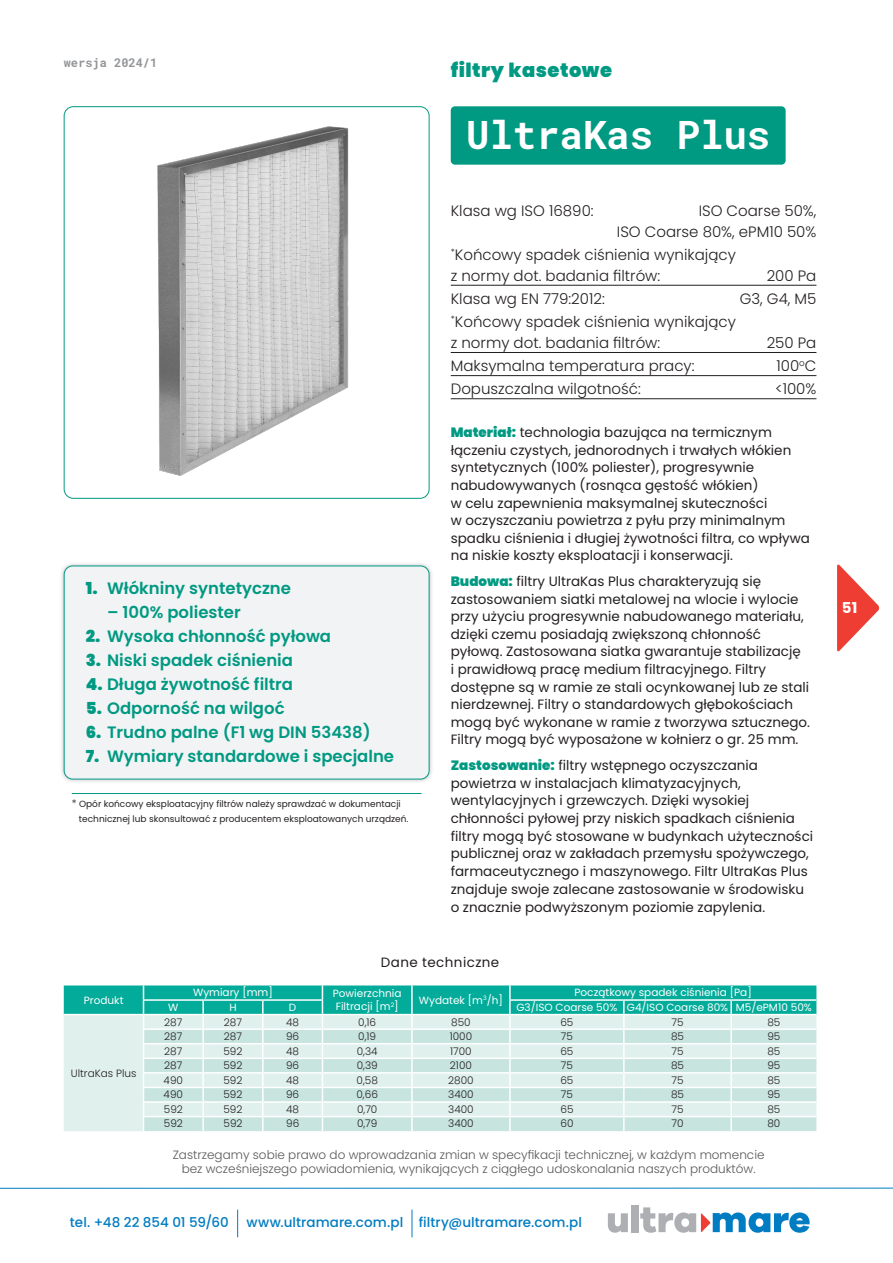
<style>
.page{position:relative;width:893px;height:1263px;background:#fff}
.page>*{position:absolute;margin:0;border:0;box-sizing:border-box;transform-origin:0 0}
.t1{font:700 39px "Roboto Mono";color:#fff}
.t2{font:900 19.5px "Poppins";letter-spacing:.025em;color:#009982}
.t3{font:600 16.5px "Poppins";color:#009982}
.t4{font:300 15px/21px "Poppins";color:#231f20}
.t5{font:700 15px "Poppins";color:#fff}
.t6{font:13.5px/17.5px "Poppins";color:#231f20}
.t7{font:500 13.5px "Poppins";letter-spacing:.005em;color:#007cc2}
.t8{font:13.5px "Poppins";letter-spacing:.03em;color:#231f20}
.t9{font:300 12px/14.4px "Poppins";color:#57585a;text-align:center}
.t10{font:700 12px "Roboto Mono";color:#939598}
.t11{font:300 10.5px "Poppins";color:#231f20}
.t12{font:10.5px/12.6px "Poppins";color:#fff}
.t13{font:9px/15px "Poppins";color:#231f20}
.s1{font-weight:900}
.s2{font-weight:300;font-size:10.5px}
.s3{font-weight:900;color:#009982}
</style>
<div class="page">
<svg style="left:837px;top:564px;width:42px;height:88px"></svg>
<hr style="left:0;top:1188px;width:893px;height:1px;background:#007cc2">
<svg style="left:237px;top:1209px;width:1px;height:28px"></svg>
<svg style="left:412px;top:1209px;width:1px;height:28px"></svg>
<svg style="left:608px;top:1213px;width:20px;height:20px"></svg>
<div style="left:631px;top:1205px;width:7px;height:27px;background:#aeafb3"></div>
<svg style="left:640px;top:1207px;width:170px;height:26px"></svg>
<div style="left:59px;top:561px;width:375px;height:223px;background:#231f20;opacity:.3"></div>
<div style="left:64px;top:566px;width:365px;height:213px;background:#f2f3f4;border-radius:9px"></div>
<div style="left:64px;top:566px;width:365px;height:213px;border:1px solid #009982;border-radius:9px"></div>
<div style="left:451px;top:106px;width:335px;height:59px;background:#009982;border-radius:4px"></div>
<hr style="left:451px;top:285px;width:365px;height:1px;background:#231f20">
<hr style="left:451px;top:352px;width:365px;height:1px;background:#231f20">
<hr style="left:451px;top:375px;width:365px;height:1px;background:#231f20">
<hr style="left:451px;top:398px;width:365px;height:1px;background:#231f20">
<svg style="left:64px;top:985px;width:752px;height:146px;background:#b2e1da"></svg>
<img style="left:118px;top:106px;width:257px;height:370px">
<hr style="left:72px;top:793px;width:349px;height:1px;background:#009982">
<p class="t10" style="left:64px;top:54px;width:95px">wersja 2024/1</p>
<h2 class="t2" style="left:451px;top:59px;width:163px">filtry kasetowe</h2>
<h1 class="t1" style="left:466px;top:108px;width:306px">UltraKas Plus</h1>
<p class="t4" style="left:451px;top:200px;width:144px">Klasa wg ISO 16890:</p>
<p class="t4" style="left:617px;top:200px;width:201px;text-align:right">ISO Coarse 50%,<br>ISO Coarse 80%, ePM10 50%</p>
<p class="t4" style="left:451px;top:244px;width:287px"><sup>*</sup>Końcowy spadek ciśnienia wynikający z normy dot. badania filtrów:</p>
<p class="t4" style="left:767px;top:265px;width:51px">200 Pa</p>
<p class="t3" style="left:86px;top:578px;width:207px"><span class="s1">1.</span> Włókniny syntetyczne</p>
<p class="t3" style="left:107px;top:602px;width:135px">– 100% poliester</p>
<p class="t3" style="left:86px;top:626px;width:247px"><span class="s1">2.</span> Wysoka chłonność pyłowa</p>
<p class="t3" style="left:86px;top:650px;width:209px"><span class="s1">3.</span> Niski spadek ciśnienia</p>
<p class="t3" style="left:86px;top:674px;width:209px"><span class="s1">4.</span> Długa żywotność filtra</p>
<p class="t3" style="left:86px;top:698px;width:200px"><span class="s1">5.</span> Odporność na wilgoć</p>
<p class="t3" style="left:86px;top:722px;width:286px"><span class="s1">6.</span> Trudno palne (F1 wg DIN 53438)</p>
<p class="t3" style="left:86px;top:746px;width:310px"><span class="s1">7.</span> Wymiary standardowe i specjalne</p>
<p class="t13" style="left:79px;top:796px;width:331px;text-indent:-7px"><span class="s2">*</span> Opór końcowy eksploatacyjny filtrów należy sprawdzać w dokumentacji technicznej lub skonsultować z producentem eksploatowanych urządzeń.</p>
<p class="t4" style="left:451px;top:288px;width:156px">Klasa wg EN 779:2012:</p>
<p class="t4" style="left:740px;top:288px;width:78px">G3, G4, M5</p>
<p class="t4" style="left:451px;top:311px;width:287px"><sup>*</sup>Końcowy spadek ciśnienia wynikający z normy dot. badania filtrów:</p>
<p class="t4" style="left:767px;top:332px;width:51px">250 Pa</p>
<p class="t4" style="left:451px;top:355px;width:245px">Maksymalna temperatura pracy:</p>
<p class="t4" style="left:776px;top:355px;width:42px">100<sup>o</sup>C</p>
<p class="t4" style="left:451px;top:379px;width:192px">Dopuszczalna wilgotność:</p>
<p class="t4" style="left:775px;top:379px;width:43px">&lt;100%</p>
<p class="t6" style="left:451px;top:424px;width:361px"><span class="s3">Materiał:</span> technologia bazująca na termicznym łączeniu czystych, jednorodnych i trwałych włókien syntetycznych (100% poliester), progresywnie nabudowywanych (rosnąca gęstość włókien)<br>w celu zapewnienia maksymalnej skuteczności<br>w oczyszczaniu powietrza z pyłu przy minimalnym spadku ciśnienia i długiej żywotności filtra, co wpływa na niskie koszty eksploatacji i konserwacji.</p>
<p class="t6" style="left:451px;top:573px;width:361px"><span class="s3">Budowa:</span> filtry UltraKas Plus charakteryzują się zastosowaniem siatki metalowej na wlocie i wylocie przy użyciu progresywnie nabudowanego materiału, dzięki czemu posiadają zwiększoną chłonność pyłową. Zastosowana siatka gwarantuje stabilizację<br>i prawidłową pracę medium filtracyjnego. Filtry dostępne są w ramie ze stali ocynkowanej lub ze stali nierdzewnej. Filtry o standardowych głębokościach mogą być wykonane w ramie z tworzywa sztucznego.<br>Filtry mogą być wyposażone w kołnierz o gr. 25 mm.</p>
<p class="t6" style="left:451px;top:757px;width:364px"><span class="s3">Zastosowanie:</span> filtry wstępnego oczyszczania powietrza w instalacjach klimatyzacyjnych, wentylacyjnych i grzewczych. Dzięki wysokiej chłonności pyłowej przy niskich spadkach ciśnienia filtry mogą być stosowane w budynkach użyteczności publicznej oraz w zakładach przemysłu spożywczego, farmaceutycznego i maszynowego. Filtr UltraKas Plus znajduje swoje zalecane zastosowanie w środowisku o znacznie podwyższonym poziomie zapylenia.</p>
<p class="t12" style="left:84px;top:994px;width:41px">Produkt</p>
<p class="t11" style="left:71px;top:1067px;width:67px">UltraKas Plus</p>
<p class="t8" style="left:381px;top:954px;width:120px">Dane techniczne</p>
<p class="t12" style="left:193px;top:986px;width:81px">Wymiary [mm]</p>
<p class="t12" style="left:333px;top:987px;width:70px">Powierzchnia<br>Filtracji [m<sup>2</sup>]</p>
<p class="t12" style="left:419px;top:994px;width:85px">Wydatek [m<sup>3</sup>/h]</p>
<p class="t12" style="left:574px;top:986px;width:179px">Początkowy spadek ciśnienia [Pa]</p>
<p class="t12" style="left:168px;top:1001px;width:12px">W</p>
<p class="t12" style="left:229px;top:1001px;width:9px">H</p>
<p class="t12" style="left:289px;top:1001px;width:9px">D</p>
<p class="t12" style="left:516px;top:1001px;width:297px">G3/ISO Coarse 50% G4/ISO Coarse 80% M5/ePM10 50%</p>
<p class="t11" style="left:164px;top:1016px;width:20px">287</p>
<p class="t11" style="left:224px;top:1016px;width:20px">287</p>
<p class="t11" style="left:286px;top:1016px;width:14px">48</p>
<p class="t11" style="left:358px;top:1016px;width:19px">0,16</p>
<p class="t11" style="left:451px;top:1016px;width:21px">850</p>
<p class="t11" style="left:560px;top:1016px;width:15px">65</p>
<p class="t11" style="left:671px;top:1016px;width:14px">75</p>
<p class="t11" style="left:767px;top:1016px;width:15px">85</p>
<p class="t11" style="left:164px;top:1030px;width:20px">287</p>
<p class="t11" style="left:224px;top:1030px;width:20px">287</p>
<p class="t11" style="left:286px;top:1030px;width:15px">96</p>
<p class="t11" style="left:358px;top:1030px;width:19px">0,19</p>
<p class="t11" style="left:450px;top:1030px;width:24px">1000</p>
<p class="t11" style="left:561px;top:1030px;width:14px">75</p>
<p class="t11" style="left:671px;top:1030px;width:15px">85</p>
<p class="t11" style="left:767px;top:1030px;width:15px">95</p>
<p class="t11" style="left:164px;top:1045px;width:20px">287</p>
<p class="t11" style="left:223px;top:1045px;width:21px">592</p>
<p class="t11" style="left:286px;top:1045px;width:14px">48</p>
<p class="t11" style="left:357px;top:1045px;width:22px">0,34</p>
<p class="t11" style="left:450px;top:1045px;width:23px">1700</p>
<p class="t11" style="left:560px;top:1045px;width:15px">65</p>
<p class="t11" style="left:671px;top:1045px;width:14px">75</p>
<p class="t11" style="left:767px;top:1045px;width:15px">85</p>
<p class="t11" style="left:164px;top:1059px;width:20px">287</p>
<p class="t11" style="left:223px;top:1059px;width:21px">592</p>
<p class="t11" style="left:286px;top:1059px;width:15px">96</p>
<p class="t11" style="left:357px;top:1059px;width:22px">0,39</p>
<p class="t11" style="left:450px;top:1059px;width:24px">2100</p>
<p class="t11" style="left:561px;top:1059px;width:14px">75</p>
<p class="t11" style="left:671px;top:1059px;width:15px">85</p>
<p class="t11" style="left:767px;top:1059px;width:15px">95</p>
<p class="t11" style="left:164px;top:1074px;width:21px">490</p>
<p class="t11" style="left:223px;top:1074px;width:21px">592</p>
<p class="t11" style="left:286px;top:1074px;width:14px">48</p>
<p class="t11" style="left:357px;top:1074px;width:23px">0,58</p>
<p class="t11" style="left:448px;top:1074px;width:27px">2800</p>
<p class="t11" style="left:560px;top:1074px;width:15px">65</p>
<p class="t11" style="left:671px;top:1074px;width:14px">75</p>
<p class="t11" style="left:767px;top:1074px;width:15px">85</p>
<p class="t11" style="left:164px;top:1088px;width:21px">490</p>
<p class="t11" style="left:223px;top:1088px;width:21px">592</p>
<p class="t11" style="left:286px;top:1088px;width:15px">96</p>
<p class="t11" style="left:356px;top:1088px;width:23px">0,66</p>
<p class="t11" style="left:448px;top:1088px;width:27px">3400</p>
<p class="t11" style="left:561px;top:1088px;width:14px">75</p>
<p class="t11" style="left:671px;top:1088px;width:15px">85</p>
<p class="t11" style="left:767px;top:1088px;width:15px">95</p>
<p class="t11" style="left:164px;top:1103px;width:21px">592</p>
<p class="t11" style="left:223px;top:1103px;width:21px">592</p>
<p class="t11" style="left:286px;top:1103px;width:14px">48</p>
<p class="t11" style="left:357px;top:1103px;width:22px">0,70</p>
<p class="t11" style="left:448px;top:1103px;width:27px">3400</p>
<p class="t11" style="left:560px;top:1103px;width:15px">65</p>
<p class="t11" style="left:672px;top:1103px;width:14px">75</p>
<p class="t11" style="left:767px;top:1103px;width:15px">85</p>
<p class="t11" style="left:164px;top:1118px;width:21px">592</p>
<p class="t11" style="left:224px;top:1118px;width:21px">592</p>
<p class="t11" style="left:286px;top:1118px;width:15px">96</p>
<p class="t11" style="left:357px;top:1118px;width:22px">0,79</p>
<p class="t11" style="left:448px;top:1118px;width:27px">3400</p>
<p class="t11" style="left:560px;top:1118px;width:15px">60</p>
<p class="t11" style="left:672px;top:1118px;width:14px">70</p>
<p class="t11" style="left:767px;top:1118px;width:15px">80</p>
<p class="t9" style="left:173px;top:1148px;width:593px">Zastrzegamy sobie prawo do wprowadzania zmian w specyfikacji technicznej, w każdym momencie bez wcześniejszego powiadomienia, wynikających z ciągłego udoskonalania naszych produktów.</p>
<p class="t7" style="left:70px;top:1215px;width:160px">tel. +48 22 854 01 59/60</p>
<p class="t7" style="left:246px;top:1215px;width:337px">www.ultramare.com.pl filtry@ultramare.com.pl</p>
<p class="t5" style="left:842px;top:599px;width:17px">51</p>
</div>
